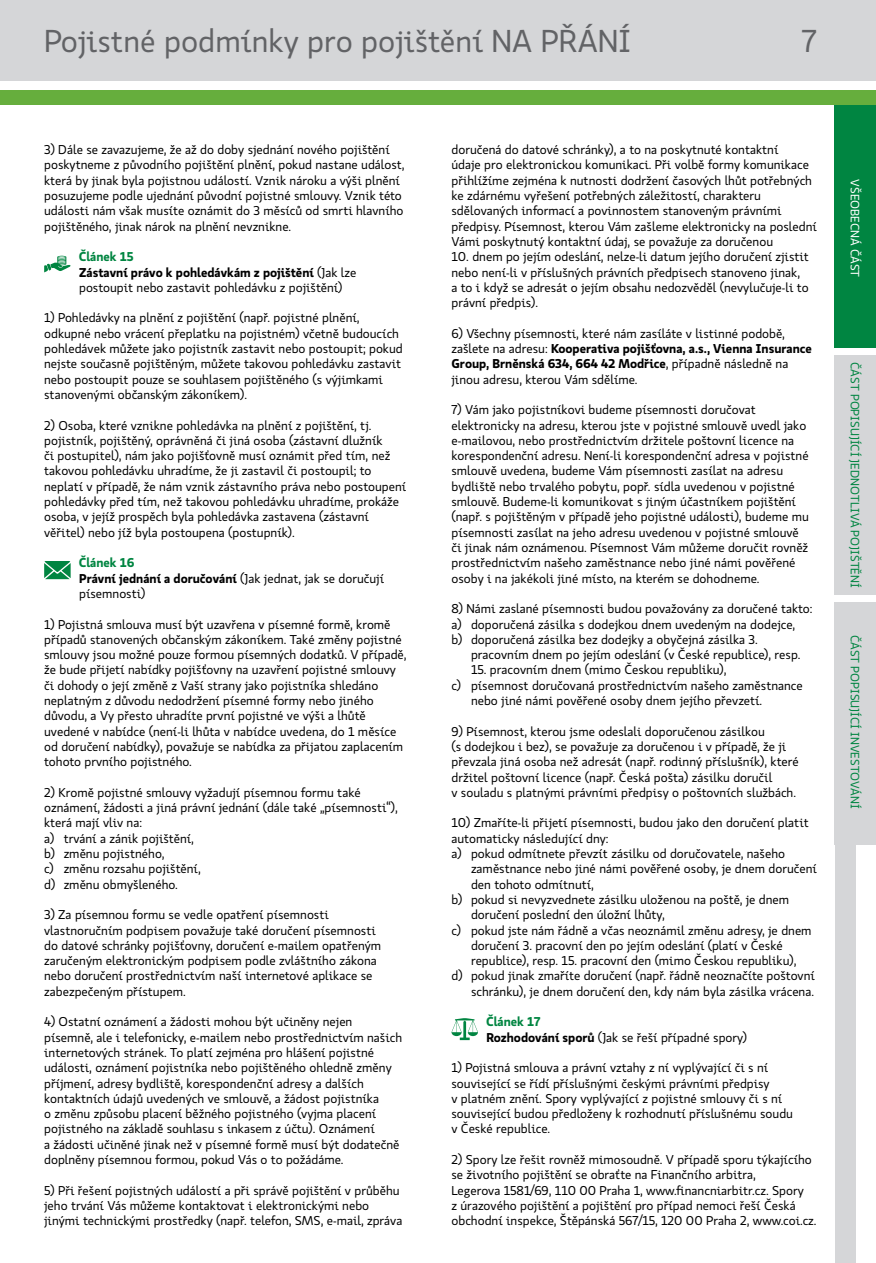
<style>
.page{position:relative;width:876px;height:1263px;background:#fff}
.page>*{position:absolute;margin:0;border:0;box-sizing:border-box;transform-origin:0 0}
.t1{font:31.5px "Koop Pro";color:#626366}
.t2{font:12.75px/15.3px "Koop Pro";color:#000}
.t3{font:12px "Koop Pro";color:#008541}
.t4{font:12px "Koop Pro";color:#fff}
.s1{font-weight:700;color:#008541}
.s2{font-weight:700}
</style>
<div class="page">
<div style="left:835px;top:351px;width:41px;height:247px;background:#d5d6d8"></div>
<div style="left:835px;top:105px;width:41px;height:246px;background:#008541"></div>
<div style="left:835px;top:598px;width:41px;height:247px;background:#d5d6d8"></div>
<div style="left:835px;top:721px;width:20px;height:542px;background:#d5d6d8"></div>
<div style="left:833px;top:595px;width:43px;height:6px;background:#fff"></div>
<div style="left:833px;top:348px;width:43px;height:7px;background:#fff"></div>
<svg style="left:451px;top:1018px;width:27px;height:22px"></svg>
<svg style="left:44px;top:256px;width:27px;height:16px"></svg>
<svg style="left:44px;top:561px;width:27px;height:18px"></svg>
<div style="left:0;top:0;width:876px;height:81px;background:#d5d6d8"></div>
<div style="left:0;top:91px;width:876px;height:14px;background:#66ae3d"></div>
<h1 class="t1" style="left:44px;top:20px;width:588px">Pojistné podmínky pro pojištění NA PŘÁNÍ</h1>
<h1 class="t1" style="left:802px;top:20px;width:16px">7</h1>
<p class="t2" style="left:44px;top:142px;width:362px">3) Dále se zavazujeme, že až do doby sjednání nového pojištění poskytneme z původního pojištění plnění, pokud nastane událost, která by jinak byla pojistnou událostí. Vznik nároku a výši plnění posuzujeme podle ujednání původní pojistné smlouvy. Vznik této události nám však musíte oznámit do 3 měsíců od smrti hlavního pojištěného, jinak nárok na plnění nevznikne.</p>
<p class="t2" style="left:79px;top:249px;width:279px"><span class="s1">Článek 15<br></span><span class="s2">Zástavní právo k pohledávkám z pojištění</span> (Jak lze postoupit nebo zastavit pohledávku z pojištění)</p>
<p class="t2" style="left:44px;top:310px;width:360px">1) Pohledávky na plnění z pojištění (např. pojistné plnění, odkupné nebo vrácení přeplatku na pojistném) včetně budoucích pohledávek můžete jako pojistník zastavit nebo postoupit; pokud nejste současně pojištěným, můžete takovou pohledávku zastavit nebo postoupit pouze se souhlasem pojištěného (s výjimkami stanovenými občanským zákoníkem).</p>
<p class="t2" style="left:44px;top:417px;width:364px">2) Osoba, které vznikne pohledávka na plnění z pojištění, tj. pojistník, pojištěný, oprávněná či jiná osoba (zástavní dlužník<br>či postupitel), nám jako pojišťovně musí oznámit před tím, než takovou pohledávku uhradíme, že ji zastavil či postoupil; to neplatí v případě, že nám vznik zástavního práva nebo postoupení pohledávky před tím, než takovou pohledávku uhradíme, prokáže osoba, v jejíž prospěch byla pohledávka zastavena (zástavní věřitel) nebo jíž byla postoupena (postupník).</p>
<p class="t2" style="left:79px;top:555px;width:307px"><span class="s1">Článek 16<br></span><span class="s2">Právní jednání a doručování</span> (Jak jednat, jak se doručují písemnosti)</p>
<p class="t2" style="left:44px;top:616px;width:364px">1) Pojistná smlouva musí být uzavřena v písemné formě, kromě případů stanovených občanským zákoníkem. Také změny pojistné smlouvy jsou možné pouze formou písemných dodatků. V případě, že bude přijetí nabídky pojišťovny na uzavření pojistné smlouvy či dohody o její změně z Vaší strany jako pojistníka shledáno neplatným z důvodu nedodržení písemné formy nebo jiného důvodu, a Vy přesto uhradíte první pojistné ve výši a lhůtě uvedené v nabídce (není-li lhůta v nabídce uvedena, do 1 měsíce od doručení nabídky), považuje se nabídka za přijatou zaplacením tohoto prvního pojistného.</p>
<p class="t2" style="left:44px;top:784px;width:355px">2) Kromě pojistné smlouvy vyžadují písemnou formu také oznámení, žádosti a jiná právní jednání (dále také „písemnosti“), která mají vliv na:<br>a) trvání a zánik pojištění,<br>b) změnu pojistného,<br>c) změnu rozsahu pojištění,<br>d) změnu obmyšleného.</p>
<p class="t2" style="left:44px;top:907px;width:339px">3) Za písemnou formu se vedle opatření písemnosti vlastnoručním podpisem považuje také doručení písemnosti do datové schránky pojišťovny, doručení e-mailem opatřeným zaručeným elektronickým podpisem podle zvláštního zákona nebo doručení prostřednictvím naší internetové aplikace se zabezpečeným přístupem.</p>
<p class="t2" style="left:44px;top:1014px;width:359px">4) Ostatní oznámení a žádosti mohou být učiněny nejen písemně, ale i telefonicky, e-mailem nebo prostřednictvím našich internetových stránek. To platí zejména pro hlášení pojistné události, oznámení pojistníka nebo pojištěného ohledně změny příjmení, adresy bydliště, korespondenční adresy a dalších kontaktních údajů uvedených ve smlouvě, a žádost pojistníka<br>o změnu způsobu placení běžného pojistného (vyjma placení pojistného na základě souhlasu s inkasem z účtu). Oznámení<br>a žádosti učiněné jinak než v písemné formě musí být dodatečně doplněny písemnou formou, pokud Vás o to požádáme.</p>
<p class="t2" style="left:44px;top:1182px;width:360px">5) Při řešení pojistných událostí a při správě pojištění v průběhu jeho trvání Vás můžeme kontaktovat i elektronickými nebo jinými technickými prostředky (např. telefon, SMS, e-mail, zpráva</p>
<p class="t2" style="left:451px;top:142px;width:367px">doručená do datové schránky), a to na poskytnuté kontaktní<br>údaje pro elektronickou komunikaci. Při volbě formy komunikace přihlížíme zejména k nutnosti dodržení časových lhůt potřebných ke zdárnému vyřešení potřebných záležitostí, charakteru sdělovaných informací a povinnostem stanoveným právními předpisy. Písemnost, kterou Vám zašleme elektronicky na poslední Vámi poskytnutý kontaktní údaj, se považuje za doručenou</p>
<p class="t2" style="left:451px;top:249px;width:359px">10. dnem po jejím odeslání, nelze-li datum jejího doručení zjistit nebo není-li v příslušných právních předpisech stanoveno jinak, a to i když se adresát o jejím obsahu nedozvěděl (nevylučuje-li to právní předpis).</p>
<p class="t2" style="left:451px;top:325px;width:362px">6) Všechny písemnosti, které nám zasíláte v listinné podobě, zašlete na adresu: <span class="s2">Kooperativa pojišťovna, a.s., Vienna Insurance Group, Brněnská 634, 664 42 Modřice</span>, případně následně na jinou adresu, kterou Vám sdělíme.</p>
<p class="t2" style="left:451px;top:402px;width:359px">7) Vám jako pojistníkovi budeme písemnosti doručovat elektronicky na adresu, kterou jste v pojistné smlouvě uvedl jako e-mailovou, nebo prostřednictvím držitele poštovní licence na korespondenční adresu. Není-li korespondenční adresa v pojistné smlouvě uvedena, budeme Vám písemnosti zasílat na adresu bydliště nebo trvalého pobytu, popř. sídla uvedenou v pojistné smlouvě. Budeme-li komunikovat s jiným účastníkem pojištění (např. s pojištěným v případě jeho pojistné události), budeme mu písemnosti zasílat na jeho adresu uvedenou v pojistné smlouvě či jinak nám oznámenou. Písemnost Vám můžeme doručit rovněž prostřednictvím našeho zaměstnance nebo jiné námi pověřené osoby i na jakékoli jiné místo, na kterém se dohodneme.</p>
<p class="t2" style="left:451px;top:601px;width:363px">8) Námi zaslané písemnosti budou považovány za doručené takto: a) doporučená zásilka s dodejkou dnem uvedeným na dodejce,<br>b) doporučená zásilka bez dodejky a obyčejná zásilka 3.</p>
<p class="t2" style="left:471px;top:647px;width:331px">pracovním dnem po jejím odeslání (v České republice), resp.</p>
<p class="t2" style="left:471px;top:662px;width:257px">15. pracovním dnem (mimo Českou republiku),</p>
<p class="t2" style="left:451px;top:677px;width:353px">c) písemnost doručovaná prostřednictvím našeho zaměstnance</p>
<p class="t2" style="left:471px;top:693px;width:293px">nebo jiné námi pověřené osoby dnem jejího převzetí.</p>
<p class="t2" style="left:451px;top:723px;width:349px">9) Písemnost, kterou jsme odeslali doporučenou zásilkou<br>(s dodejkou i bez), se považuje za doručenou i v případě, že ji převzala jiná osoba než adresát (např. rodinný příslušník), které držitel poštovní licence (např. Česká pošta) zásilku doručil<br>v souladu s platnými právními předpisy o poštovních službách.</p>
<p class="t2" style="left:451px;top:815px;width:359px">10) Zmaříte-li přijetí písemnosti, budou jako den doručení platit automaticky následující dny:<br>a) pokud odmítnete převzít zásilku od doručovatele, našeho</p>
<p class="t2" style="left:471px;top:861px;width:347px">zaměstnance nebo jiné námi pověřené osoby, je dnem doručení</p>
<p class="t2" style="left:471px;top:876px;width:124px">den tohoto odmítnutí,</p>
<p class="t2" style="left:451px;top:891px;width:339px">b) pokud si nevyzvednete zásilku uloženou na poště, je dnem</p>
<p class="t2" style="left:471px;top:907px;width:195px">doručení poslední den úložní lhůty,</p>
<p class="t2" style="left:451px;top:922px;width:362px">c) pokud jste nám řádně a včas neoznámil změnu adresy, je dnem</p>
<p class="t2" style="left:471px;top:937px;width:313px">doručení 3. pracovní den po jejím odeslání (platí v České</p>
<p class="t2" style="left:471px;top:953px;width:327px">republice), resp. 15. pracovní den (mimo Českou republiku),</p>
<p class="t2" style="left:451px;top:968px;width:365px">d) pokud jinak zmaříte doručení (např. řádně neoznačíte poštovní</p>
<p class="t2" style="left:471px;top:983px;width:345px">schránku), je dnem doručení den, kdy nám byla zásilka vrácena.</p>
<p class="t2" style="left:486px;top:1014px;width:262px"><span class="s1">Článek 17<br></span><span class="s2">Rozhodování sporů</span> (Jak se řeší případné spory)</p>
<p class="t2" style="left:451px;top:1060px;width:343px">1) Pojistná smlouva a právní vztahy z ní vyplývající či s ní související se řídí příslušnými českými právními předpisy<br>v platném znění. Spory vyplývající z pojistné smlouvy či s ní související budou předloženy k rozhodnutí příslušnému soudu v České republice.</p>
<p class="t2" style="left:451px;top:1152px;width:367px">2) Spory lze řešit rovněž mimosoudně. V případě sporu týkajícího se životního pojištění se obraťte na Finančního arbitra,<br>Legerova 1581/69, 110 00 Praha 1, www.financniarbitr.cz. Spory<br>z úrazového pojištění a pojištění pro případ nemoci řeší Česká obchodní inspekce, Štěpánská 567/15, 120 00 Praha 2, www.coi.cz.</p>
<p class="t4" style="left:863px;top:179px;width:99px;rotate:90deg">VŠEOBECNÁ ČÁST</p>
<p class="t3" style="left:863px;top:362px;width:227px;rotate:90deg">ČÁST POPISUJÍCÍ JEDNOTLIVÁ POJIŠTĚNÍ</p>
<p class="t3" style="left:863px;top:635px;width:175px;rotate:90deg">ČÁST POPISUJÍCÍ INVESTOVÁNÍ</p>
</div>
